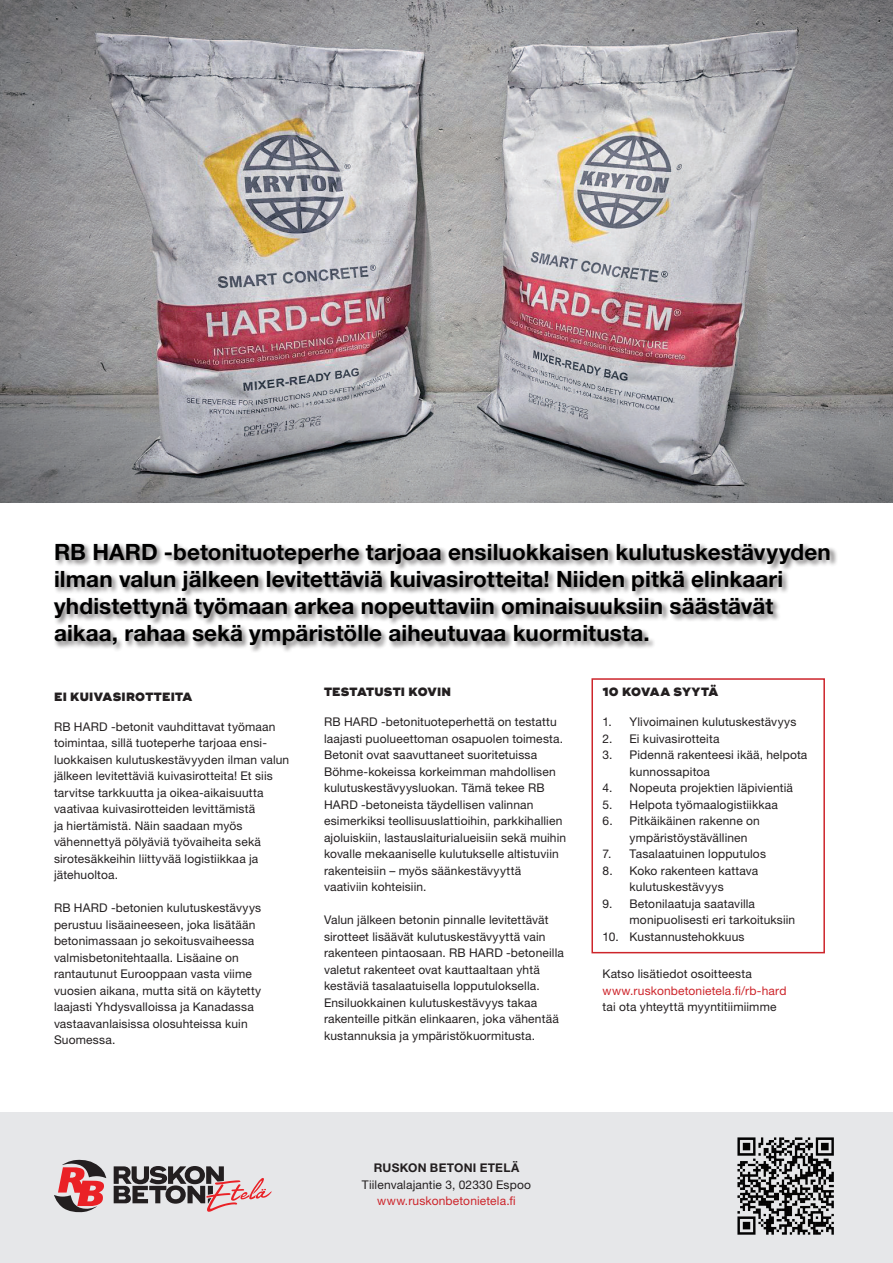
<style>
.page{position:relative;width:893px;height:1263px;background:#fff}
.page>*{position:absolute;margin:0;border:0;box-sizing:border-box;transform-origin:0 0}
.t1{font:700 22.5px/27px "Helvetica Neue LT Std";letter-spacing:.005em;color:#000}
.t2{font:12px/16.5px "Helvetica Neue LT Std";letter-spacing:.015em;color:#231f20}
.t3{font:12px "Helvetica Neue LT Std";letter-spacing:.015em;color:#cd252b}
.t4{font:900 12px "Ridley Grotesk";letter-spacing:.015em;color:#231f20}
.t5{font:700 12px "Helvetica Neue LT Std";letter-spacing:.02em;color:#231f20}
.t6{font:900 12px "Ridley Grotesk";letter-spacing:-.01em;color:#231f20}
</style>
<div class="page">
<div style="left:0;top:1112px;width:893px;height:151px;background:#e6e7e9"></div>
<svg style="left:54px;top:1159px;width:52px;height:54px"></svg>
<svg style="left:114px;top:1166px;width:158px;height:46px"></svg>
<div style="left:53px;top:542px;width:785px;height:111px;background:#231f20;opacity:.61"></div>
<img style="left:737px;top:1137px;width:97px;height:98px">
<img style="left:0;top:0;width:893px;height:503px">
<div style="left:591px;top:678px;width:234px;height:275px;border:2px solid #cd252b"></div>
<p class="t1" style="left:54px;top:538px;width:778px">RB HARD -betonituoteperhe tarjoaa ensiluokkaisen kulutuskestävyyden ilman valun jälkeen levitettäviä kuivasirotteita! Niiden pitkä elinkaari yhdistettynä työmaan arkea nopeuttaviin ominaisuuksiin säästävät aikaa, rahaa sekä ympäristölle aiheutuvaa kuormitusta.</p>
<p class="t4" style="left:54px;top:689px;width:140px">EI KUIVASIROTTEITA</p>
<p class="t2" style="left:54px;top:718px;width:237px">RB HARD -betonit vauhdittavat työmaan toimintaa, sillä tuoteperhe tarjoaa ensi&shy;luokkaisen kulutuskestävyyden ilman valun jälkeen levitettäviä kuivasirotteita! Et siis tarvitse tarkkuutta ja oikea-aikaisuutta vaativaa kuivasirotteiden levittämistä<br>ja hiertämistä. Näin saadaan myös vähennettyä pölyäviä työvaiheita sekä sirotesäkkeihin liittyvää logistiikkaa ja jätehuoltoa.</p>
<p class="t2" style="left:54px;top:899px;width:209px">RB HARD -betonien kulutuskestävyys perustuu lisäaineeseen, joka lisätään betonimassaan jo sekoitusvaiheessa valmisbetonitehtaalla. Lisäaine on rantautunut Eurooppaan vasta viime vuosien aikana, mutta sitä on käytetty laajasti Yhdysvalloissa ja Kanadassa vastaavanlaisissa olosuhteissa kuin Suomessa.</p>
<p class="t4" style="left:324px;top:685px;width:129px">TESTATUSTI KOVIN</p>
<p class="t2" style="left:324px;top:714px;width:244px">RB HARD -betonituoteperhettä on testattu laajasti puolueettoman osapuolen toimesta.<br>Betonit ovat saavuttaneet suoritetuissa Böhme-kokeissa korkeimman mahdollisen kulutuskestävyysluokan. Tämä tekee RB HARD -betoneista täydellisen valinnan esimerkiksi teollisuuslattioihin, parkkihallien ajoluiskiin, lastauslaiturialueisiin sekä muihin kovalle mekaaniselle kulutukselle altistuviin rakenteisiin – myös säänkestävyyttä vaativiin kohteisiin.</p>
<p class="t2" style="left:324px;top:912px;width:241px">Valun jälkeen betonin pinnalle levitettävät sirotteet lisäävät kulutuskestävyyttä vain rakenteen pintaosaan. RB HARD -betoneilla valetut rakenteet ovat kauttaaltaan yhtä kestäviä tasalaatuisella lopputuloksella.<br>Ensiluokkainen kulutuskestävyys takaa rakenteille pitkän elinkaaren, joka vähentää kustannuksia ja ympäristökuormitusta.</p>
<p class="t6" style="left:603px;top:685px;width:117px">10 KOVAA SYYTÄ</p>
<p class="t2" style="left:603px;top:714px;width:195px">1. Ylivoimainen kulutuskestävyys</p>
<p class="t2" style="left:603px;top:730px;width:118px">2. Ei kuivasirotteita</p>
<p class="t2" style="left:630px;top:747px;width:179px;text-indent:-27px">3. Pidennä rakenteesi ikää, helpota kunnossapitoa</p>
<p class="t2" style="left:603px;top:780px;width:192px">4. Nopeuta projektien läpivientiä</p>
<p class="t2" style="left:603px;top:796px;width:177px">5. Helpota työmaalogistiikkaa</p>
<p class="t2" style="left:630px;top:813px;width:132px;text-indent:-27px">6. Pitkäikäinen rakenne on ympäristöystävällinen</p>
<p class="t2" style="left:603px;top:846px;width:165px">7. Tasalaatuinen lopputulos</p>
<p class="t2" style="left:630px;top:862px;width:130px;text-indent:-27px">8. Koko rakenteen kattava kulutuskestävyys</p>
<p class="t2" style="left:630px;top:895px;width:167px;text-indent:-27px">9. Betonilaatuja saatavilla monipuolisesti eri tarkoituksiin</p>
<p class="t2" style="left:603px;top:928px;width:144px">10. Kustannustehokkuus</p>
<p class="t2" style="left:603px;top:966px;width:151px">Katso lisätiedot osoitteesta</p>
<p class="t3" style="left:603px;top:983px;width:185px">www.ruskonbetonietela.fi/rb-hard</p>
<p class="t2" style="left:603px;top:999px;width:175px">tai ota yhteyttä myyntitiimiimme</p>
<p class="t5" style="left:374px;top:1160px;width:147px">RUSKON BETONI ETELÄ</p>
<p class="t2" style="left:362px;top:1176px;width:171px">Tiilenvalajantie 3, 02330 Espoo</p>
<p class="t3" style="left:377px;top:1194px;width:140px">www.ruskonbetonietela.fi</p>
</div>
